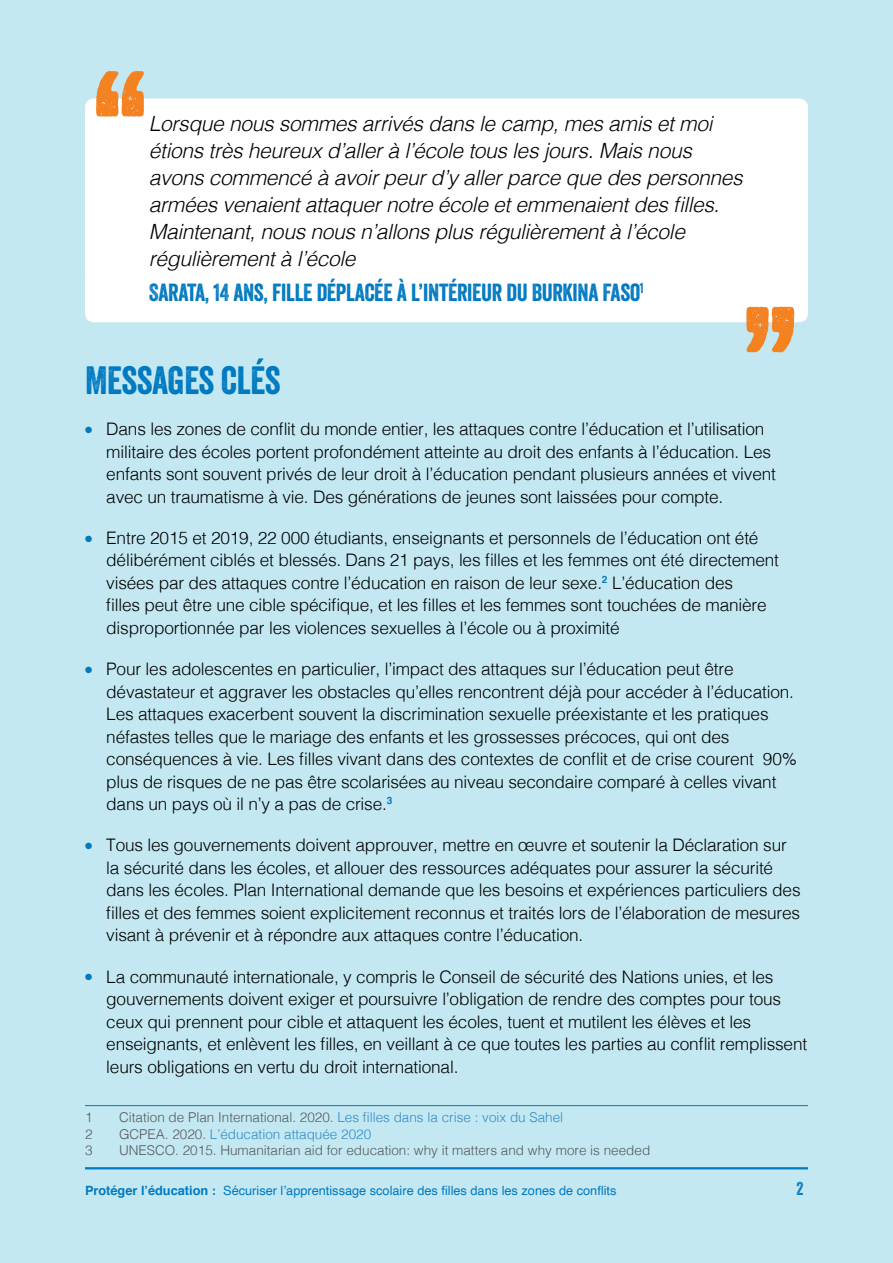
<style>
.page{position:relative;width:893px;height:1263px;background:#c3e8f1}
.page>*{position:absolute;margin:0;border:0;box-sizing:border-box;transform-origin:0 0}
.t1{font:38.25px "Veneer";letter-spacing:-.01em;color:#0079c1}
.t2{font:24px "Veneer";letter-spacing:-.015em;color:#0079c1}
.t3{font:italic 300 21px/27px "Helvetica";letter-spacing:-.015em;color:#000}
.t4{font:18px "Veneer";color:#0079c1}
.t5{font:300 17.25px/22.5px "Helvetica";letter-spacing:-.01em;color:#000}
.t6{font:300 13.5px "Helvetica";color:#58595b}
.t7{font:300 13.5px "Helvetica";color:#328aca}
.t8{font:12.75px "Helvetica";color:#0079c1}
.s1{color:#0079c1}
.s2{color:#328aca}
.s3{color:#58595b}
.s4{font-weight:700}
</style>
<div class="page">
<div style="left:85px;top:98px;width:723px;height:191px;background:#fff;border-radius:9px"></div>
<div style="left:85px;top:266px;width:723px;height:56px;background:#fff;border-radius:9px"></div>
<hr style="left:85px;top:1105px;width:723px;height:1px;background:#0079c1">
<hr style="left:85px;top:1167px;width:723px;height:2px;background:#0079c1">
<svg style="left:96px;top:71px;width:48px;height:46px"></svg>
<svg style="left:746px;top:307px;width:48px;height:45px"></svg>
<p class="t3" style="left:149px;top:108px;width:595px">Lorsque nous sommes arrivés dans le camp, mes amis et moi étions très heureux d’aller à l’école tous les jours. Mais nous avons commencé à avoir peur d’y aller parce que des personnes armées venaient attaquer notre école et emmenaient des filles.<br>Maintenant, nous nous n’allons plus régulièrement à l’école régulièrement à l’école</p>
<h2 class="t2" style="left:149px;top:278px;width:496px">SARATA, 14 ANS, FILLE DÉPLACÉE À L’INTÉRIEUR DU BURKINA FASO<sup>1</sup></h2>
<h1 class="t1" style="left:85px;top:357px;width:197px">MESSAGES CLÉS</h1>
<p class="t5" style="left:106px;top:416px;width:671px;text-indent:-21px"><span class="s1">●</span> Dans les zones de conflit du monde entier, les attaques contre l’éducation et l’utilisation militaire des écoles portent profondément atteinte au droit des enfants à l’éducation. Les enfants sont souvent privés de leur droit à l’éducation pendant plusieurs années et vivent avec un traumatisme à vie. Des générations de jeunes sont laissées pour compte.</p>
<p class="t5" style="left:106px;top:525px;width:674px;text-indent:-21px"><span class="s1">●</span> Entre 2015 et 2019, 22 000 étudiants, enseignants et personnels de l’éducation ont été délibérément ciblés et blessés. Dans 21 pays, les filles et les femmes ont été directement visées par des attaques contre l’éducation en raison de leur sexe.<sup>2</sup> L’éducation des<br>filles peut être une cible spécifique, et les filles et les femmes sont touchées de manière disproportionnée par les violences sexuelles à l’école ou à proximité</p>
<p class="t5" style="left:106px;top:656px;width:692px;text-indent:-21px"><span class="s1">●</span> Pour les adolescentes en particulier, l’impact des attaques sur l’éducation peut être dévastateur et aggraver les obstacles qu’elles rencontrent déjà pour accéder à l’éducation.<br>Les attaques exacerbent souvent la discrimination sexuelle préexistante et les pratiques néfastes telles que le mariage des enfants et les grossesses précoces, qui ont des conséquences à vie. Les filles vivant dans des contextes de conflit et de crise courent 90% plus de risques de ne pas être scolarisées au niveau secondaire comparé à celles vivant dans un pays où il n’y a pas de crise.<sup>3</sup></p>
<p class="t5" style="left:106px;top:833px;width:696px;text-indent:-21px"><span class="s1">●</span> Tous les gouvernements doivent approuver, mettre en œuvre et soutenir la Déclaration sur la sécurité dans les écoles, et allouer des ressources adéquates pour assurer la sécurité dans les écoles. Plan International demande que les besoins et expériences particuliers des filles et des femmes soient explicitement reconnus et traités lors de l’élaboration de mesures visant à prévenir et à répondre aux attaques contre l’éducation.</p>
<p class="t5" style="left:106px;top:964px;width:702px;text-indent:-21px"><span class="s1">●</span> La communauté internationale, y compris le Conseil de sécurité des Nations unies, et les gouvernements doivent exiger et poursuivre l’obligation de rendre des comptes pour tous ceux qui prennent pour cible et attaquent les écoles, tuent et mutilent les élèves et les enseignants, et enlèvent les filles, en veillant à ce que toutes les parties au conflit remplissent leurs obligations en vertu du droit international.</p>
<p class="t6" style="left:85px;top:1106px;width:9px">1</p>
<p class="t6" style="left:119px;top:1106px;width:446px">Citation de Plan International. 2020. <span class="s2">Les filles dans la crise : voix du Sahel</span></p>
<p class="t6" style="left:85px;top:1122px;width:9px">2</p>
<p class="t7" style="left:119px;top:1122px;width:254px"><span class="s3">GCPEA. 2020.</span> L’éducation attaquée 2020</p>
<p class="t6" style="left:85px;top:1139px;width:9px">3</p>
<p class="t6" style="left:119px;top:1139px;width:533px">UNESCO. 2015. Humanitarian aid for education: why it matters and why more is needed</p>
<p class="t8" style="left:85px;top:1181px;width:533px"><span class="s4">Protéger l’éducation :</span> Sécuriser l’apprentissage scolaire des filles dans les zones de conflits</p>
<p class="t4" style="left:796px;top:1178px;width:9px">2</p>
</div>
